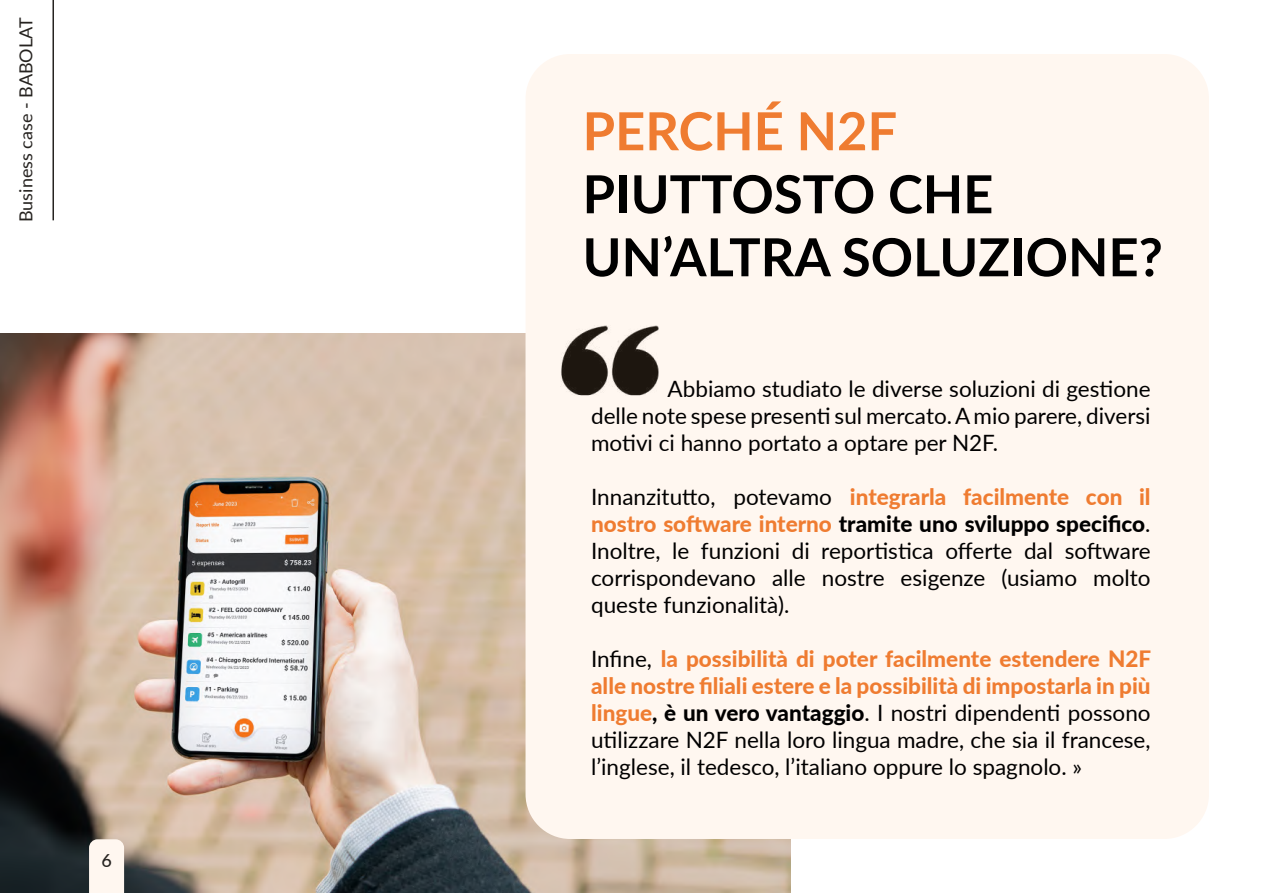
<style>
.page{position:relative;width:1263px;height:893px;background:#fff}
.page>*{position:absolute;margin:0;border:0;box-sizing:border-box;transform-origin:0 0}
.t1{font:700 52.5px/63px "Lato";color:#000}
.t2{font:700 52.5px "Lato";color:#ef7c31}
.t3{font:22.5px/27px "Lato";color:#000;text-align:justify}
.t4{font:18px "Lato";color:#262320}
.t5{font:500 18px "Lato";color:#262320}
.s1{font-weight:800;color:#ef7c31}
.s2{font-weight:800}
</style>
<div class="page">
<hr style="left:53px;top:0;width:1px;height:220px;background:#262320">
<img style="left:0;top:333px;width:790px;height:560px">
<div style="left:525px;top:54px;width:684px;height:785px;background:#fff7f0;border-radius:45px"></div>
<img style="left:561px;top:326px;width:98px;height:69px">
<div style="left:89px;top:839px;width:35px;height:54px;background:#fff7f0"></div>
<p class="t4" style="left:13px;top:222px;width:206px;rotate:-90deg">Business case - BABOLAT</p>
<p class="t5" style="left:101px;top:847px;width:12px">6</p>
<h1 class="t2" style="left:583px;top:93px;width:316px">PERCHÉ N2F</h1>
<h1 class="t1" style="left:583px;top:160px;width:582px">PIUTTOSTO CHE<br>UN’ALTRA SOLUZIONE?</h1>
<p class="t3" style="left:591px;top:374px;width:561px;text-indent:76px">Abbiamo studiato le diverse soluzioni di gestione delle note spese presenti sul mercato. A mio parere, diversi motivi ci hanno portato a optare per N2F.</p>
<p class="t3" style="left:591px;top:482px;width:561px">Innanzitutto, potevamo <span class="s1">integrarla facilmente con il nostro software interno</span> <span class="s2">tramite uno sviluppo specifico</span>.<br>Inoltre, le funzioni di reportistica offerte dal software corrispondevano alle nostre esigenze (usiamo molto queste funzionalità).</p>
<p class="t3" style="left:591px;top:644px;width:562px">Infine, <span class="s1">la possibilità di poter facilmente estendere N2F alle nostre filiali estere e la possibilità di impostarla in più lingue</span><span class="s2">, è un vero vantaggio</span>. I nostri dipendenti possono utilizzare N2F nella loro lingua madre, che sia il francese, l’inglese, il tedesco, l’italiano oppure lo spagnolo. »</p>
</div>
